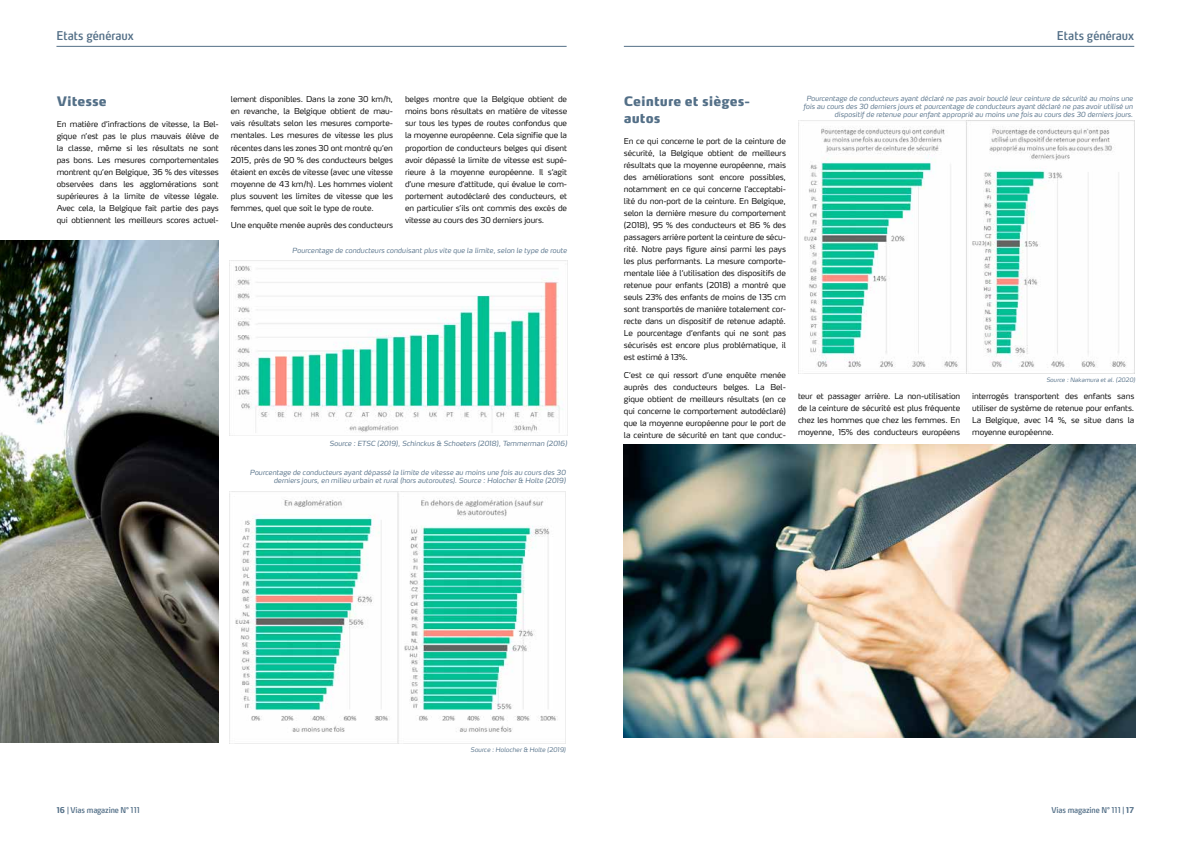
<style>
.page{position:relative;width:1191px;height:842px;background:#fff}
.page>*{position:absolute;margin:0;border:0;box-sizing:border-box;transform-origin:0 0}
.t1{font:900 13px/17px "Max OT";color:#536f87}
.t2{font:condensed 12px "Max OT";color:#536f87}
.t3{font:300 8px/12px "Max OT";letter-spacing:-.01em;color:#000;text-align:justify}
.t4{font:condensed 8px "Max OT";letter-spacing:-.015em;color:#536f87}
.t5{font:italic 300 7px/8px "Max OT";color:#536f87;text-align:right}
.t6{font:italic 300 6.2px "Max OT";color:#536f87}
.t7{font:italic 300 5.9px "Max OT";color:#536f87}
.s1{font-weight:700}
</style>
<div class="page">
<hr style="left:56px;top:46px;width:510px;height:1px;background:#536f87">
<hr style="left:624px;top:46px;width:510px;height:1px;background:#536f87">
<img style="left:229px;top:260px;width:338px;height:175px">
<img style="left:230px;top:491px;width:336px;height:253px">
<img style="left:798px;top:120px;width:337px;height:254px">
<img style="left:624px;top:444px;width:511px;height:293px">
<img style="left:0;top:240px;width:219px;height:503px">
<h2 class="t2" style="left:56px;top:28px;width:79px">Etats généraux</h2>
<h2 class="t2" style="left:1057px;top:28px;width:79px">Etats généraux</h2>
<h1 class="t1" style="left:57px;top:93px;width:52px">Vitesse</h1>
<p class="t3" style="left:57px;top:118px;width:164px">En matière d’infractions de vitesse, la Bel&shy;gique n’est pas le plus mauvais élève de la classe, même si les résultats ne sont pas bons. Les mesures comportementales montrent qu’en Belgique, 36 % des vitesses observées dans les agglomérations sont supérieures à la limite de vitesse légale.<br>Avec cela, la Belgique fait partie des pays qui obtiennent les meilleurs scores actuel-</p>
<p class="t3" style="left:405px;top:93px;width:164px">belges montre que la Belgique obtient de moins bons résultats en matière de vitesse sur tous les types de routes confondus que la moyenne européenne. Cela signifie que la proportion de conducteurs belges qui disent avoir dépassé la limite de vitesse est supé&shy;rieure à la moyenne européenne. Il s’agit d’une mesure d’attitude, qui évalue le com&shy;portement autodéclaré des conducteurs, et en particulier s’ils ont commis des excès de vitesse au cours des 30 derniers jours.</p>
<h1 class="t1" style="left:624px;top:93px;width:128px">Ceinture et sièges&shy;autos</h1>
<p class="t3" style="left:231px;top:93px;width:164px">lement disponibles. Dans la zone 30 km/h, en revanche, la Belgique obtient de mau&shy;vais résultats selon les mesures comporte&shy;mentales. Les mesures de vitesse les plus récentes dans les zones 30 ont montré qu’en 2015, près de 90 % des conducteurs belges étaient en excès de vitesse (avec une vitesse moyenne de 43 km/h). Les hommes violent plus souvent les limites de vitesse que les femmes, quel que soit le type de route.</p>
<p class="t3" style="left:231px;top:219px;width:164px">Une enquête menée auprès des conducteurs</p>
<p class="t3" style="left:624px;top:135px;width:164px">En ce qui concerne le port de la ceinture de sécurité, la Belgique obtient de meilleurs résultats que la moyenne européenne, mais des améliorations sont encore possibles, notamment en ce qui concerne l’acceptabi&shy;lité du non-port de la ceinture. En Belgique, selon la dernière mesure du comportement (2018), 95 % des conducteurs et 86 % des passagers arrière portent la ceinture de sécu&shy;rité. Notre pays figure ainsi parmi les pays les plus performants. La mesure comporte&shy;mentale liée à l’utilisation des dispositifs de retenue pour enfants (2018) a montré que seuls 23% des enfants de moins de 135 cm sont transportés de manière totalement cor&shy;recte dans un dispositif de retenue adapté.<br>Le pourcentage d’enfants qui ne sont pas sécurisés est encore plus problématique, il est estimé à 13%.</p>
<p class="t3" style="left:624px;top:368px;width:164px">C’est ce qui ressort d’une enquête menée auprès des conducteurs belges. La Bel&shy;gique obtient de meilleurs résultats (en ce qui concerne le comportement autodéclaré) que la moyenne européenne pour le port de la ceinture de sécurité en tant que conduc-</p>
<p class="t5" style="left:292px;top:246px;width:276px">Pourcentage de conducteurs conduisant plus vite que la limite, selon le type de route</p>
<p class="t5" style="left:329px;top:439px;width:239px">Source : ETSC (2019), Schinckus &amp; Schoeters (2018), Temmerman (2016)</p>
<p class="t5" style="left:250px;top:468px;width:317px">Pourcentage de conducteurs ayant dépassé la limite de vitesse au moins une fois au cours des 30 derniers jours, en milieu urbain et rural (hors autoroutes). Source : Holocher &amp; Holte (2019)</p>
<p class="t5" style="left:803px;top:94px;width:331px">Pourcentage de conducteurs ayant déclaré ne pas avoir bouclé leur ceinture de sécurité au moins une fois au cours des 30 derniers jours et pourcentage de conducteurs ayant déclaré ne pas avoir utilisé un dispositif de retenue pour enfant approprié au moins une fois au cours des 30 derniers jours.</p>
<p class="t7" style="left:1046px;top:376px;width:90px">Source : Nakamura et al. (2020)</p>
<p class="t3" style="left:798px;top:390px;width:164px">teur et passager arrière. La non-utilisation de la ceinture de sécurité est plus fréquente chez les hommes que chez les femmes. En moyenne, 15% des conducteurs européens</p>
<p class="t3" style="left:972px;top:390px;width:164px">interrogés transportent des enfants sans utiliser de système de retenue pour enfants.<br>La Belgique, avec 14 %, se situe dans la moyenne européenne.</p>
<p class="t6" style="left:470px;top:746px;width:97px">Source : Holocher &amp; Holte (2019)</p>
<p class="t4" style="left:57px;top:805px;width:85px"><span class="s1">16</span> | Vias magazine N° 111</p>
<p class="t4" style="left:1051px;top:805px;width:84px">Vias magazine N° 111 | <span class="s1">17</span></p>
</div>
